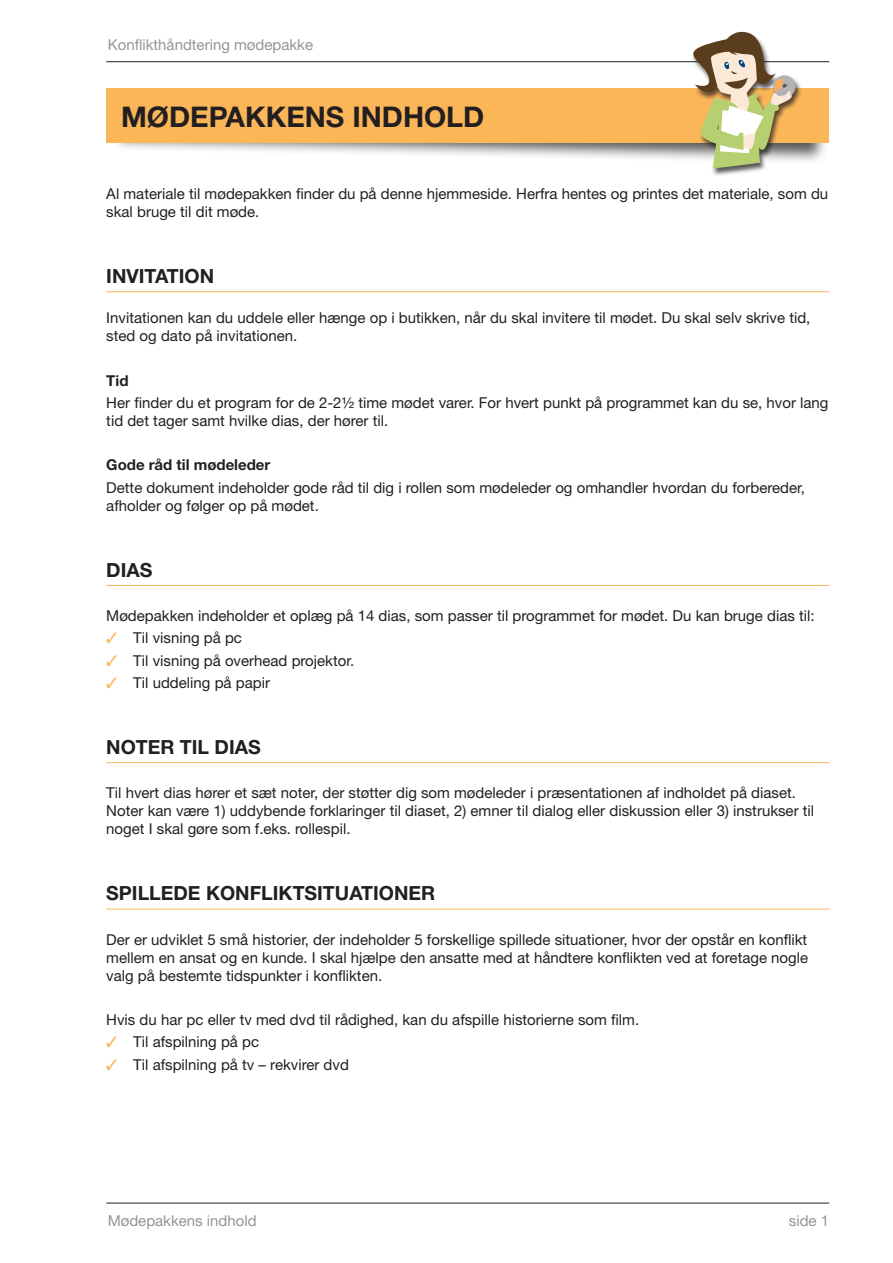
<style>
.page{position:relative;width:893px;height:1263px;background:#fff}
.page>*{position:absolute;margin:0;border:0;box-sizing:border-box;transform-origin:0 0}
.t1{font:700 28.5px "Helvetica Neue";color:#231f20}
.Underrubrik{font:700 19.5px "Helvetica Neue";color:#231f20}
.Brød{font:15px/18px "Helvetica Neue";color:#231f20}
.t2{font:15px "Helvetica Neue";color:#939598}
.Brød-2{font:700 15px "Helvetica Neue";color:#231f20}
.s1{color:#fbb658}
</style>
<div class="page">
<hr style="left:106px;top:61px;width:723px;height:1px;background:#231f20">
<hr style="left:106px;top:1203px;width:723px;height:1px;background:#231f20">
<div style="left:106px;top:88px;width:723px;height:54px;background:#fbb658"></div>
<hr style="left:106px;top:291px;width:723px;height:1px;background:#fbb658">
<hr style="left:106px;top:585px;width:723px;height:1px;background:#fbb658">
<hr style="left:106px;top:762px;width:723px;height:1px;background:#fbb658">
<hr style="left:106px;top:909px;width:723px;height:1px;background:#fbb658">
<div style="left:691px;top:31px;width:111px;height:146px;background:#231f20;opacity:.75"></div>
<svg style="left:106px;top:31px;width:690px;height:138px"></svg>
<p class="t2" style="left:108px;top:36px;width:207px">Konflikthåndtering mødepakke</p>
<p class="t1" style="left:121px;top:99px;width:365px">MØDEPAKKENS INDHOLD</p>
<p class="Brød" style="left:106px;top:184px;width:723px">Al materiale til mødepakken finder du på denne hjemmeside. Herfra hentes og printes det materiale, som du skal bruge til dit møde.</p>
<p class="Underrubrik" style="left:106px;top:264px;width:109px">INVITATION</p>
<p class="Brød" style="left:106px;top:309px;width:706px">Invitationen kan du uddele eller hænge op i butikken, når du skal invitere til mødet. Du skal selv skrive tid, sted og dato på invitationen.</p>
<p class="Brød-2" style="left:106px;top:371px;width:24px">Tid</p>
<p class="Brød" style="left:106px;top:393px;width:724px">Her finder du et program for de 2-2½ time mødet varer. For hvert punkt på programmet kan du se, hvor lang tid det tager samt hvilke dias, der hører til.</p>
<p class="Brød-2" style="left:106px;top:456px;width:166px">Gode råd til mødeleder</p>
<p class="Brød" style="left:106px;top:478px;width:700px">Dette dokument indeholder gode råd til dig i rollen som mødeleder og omhandler hvordan du forbereder, afholder og følger op på mødet.</p>
<p class="Underrubrik" style="left:106px;top:557px;width:48px">DIAS</p>
<p class="Brød" style="left:106px;top:606px;width:710px">Mødepakken indeholder et oplæg på 14 dias, som passer til programmet for mødet. Du kan bruge dias til:</p>
<p class="Brød" style="left:106px;top:629px;width:137px"><span class="s1">✓</span> Til visning på pc</p>
<p class="Brød" style="left:106px;top:651px;width:249px"><span class="s1">✓</span> Til visning på overhead projektor.</p>
<p class="Brød" style="left:106px;top:673px;width:165px"><span class="s1">✓</span> Til uddeling på papir</p>
<p class="Underrubrik" style="left:106px;top:735px;width:156px">NOTER TIL DIAS</p>
<p class="Brød" style="left:106px;top:784px;width:709px">Til hvert dias hører et sæt noter, der støtter dig som mødeleder i præsentationen af indholdet på diaset.<br>Noter kan være 1) uddybende forklaringer til diaset, 2) emner til dialog eller diskussion eller 3) instrukser til noget I skal gøre som f.eks. rollespil.</p>
<p class="Underrubrik" style="left:106px;top:881px;width:330px">SPILLEDE KONFLIKTSITUATIONER</p>
<p class="Brød" style="left:106px;top:930px;width:703px;text-align:justify">Der er udviklet 5 små historier, der indeholder 5 forskellige spillede situationer, hvor der opstår en konflikt mellem en ansat og en kunde. I skal hjælpe den ansatte med at håndtere konflikten ved at foretage nogle valg på bestemte tidspunkter i konflikten.</p>
<p class="Brød" style="left:106px;top:1011px;width:534px">Hvis du har pc eller tv med dvd til rådighed, kan du afspille historierne som film.</p>
<p class="Brød" style="left:106px;top:1033px;width:154px"><span class="s1">✓</span> Til afspilning på pc</p>
<p class="Brød" style="left:106px;top:1055px;width:244px"><span class="s1">✓</span> Til afspilning på tv – rekvirer dvd</p>
<p class="t2" style="left:108px;top:1212px;width:150px">Mødepakkens indhold</p>
<p class="t2" style="left:789px;top:1212px;width:42px">side 1</p>
</div>
